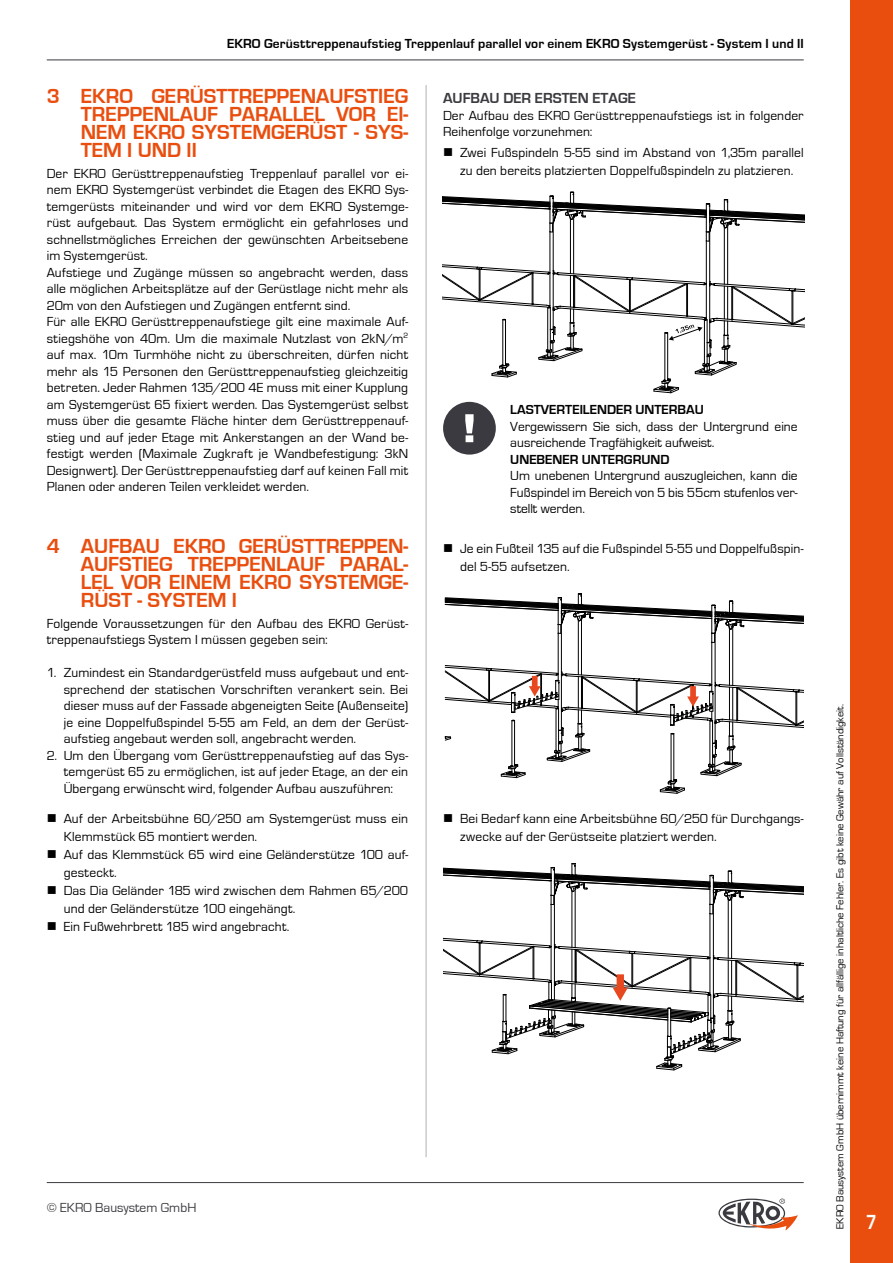
<style>
.page{position:relative;width:893px;height:1263px;background:#fff}
.page>*{position:absolute;margin:0;border:0;box-sizing:border-box;transform-origin:0 0}
.t1{font:700 21px/18px "Eurostile";color:#e94e0f;text-align:justify}
.t2{font:700 21px "Eurostile";color:#fff;scale:.82 1}
.t3{font:700 15px "Eurostile";color:#3a3a40}
.t4{font:13.5px/16.5px "Eurostile";letter-spacing:.01em;color:#000}
.t5{font:700 13.5px "Eurostile";letter-spacing:.005em;color:#000}
.t6{font:13.5px "Eurostile";color:#3a3a40}
.t7{font:10.5px "Eurostile";color:#000}
</style>
<div class="page">
<hr style="left:570px;top:219px;width:1px;height:55px;background:#000">
<hr style="left:573px;top:215px;width:1px;height:59px;background:#000">
<hr style="left:550px;top:232px;width:1px;height:75px;background:#000">
<hr style="left:553px;top:212px;width:1px;height:117px;background:#000">
<hr style="left:724px;top:227px;width:1px;height:57px;background:#000">
<hr style="left:727px;top:223px;width:1px;height:61px;background:#000">
<hr style="left:706px;top:241px;width:1px;height:79px;background:#000">
<hr style="left:709px;top:220px;width:1px;height:122px;background:#000">
<svg style="left:442px;top:192px;width:362px;height:50px"></svg>
<svg style="left:442px;top:264px;width:362px;height:129px"></svg>
<div style="left:443px;top:402px;width:53px;height:53px;background:#3a3a40;border-radius:50%"></div>
<svg style="left:465px;top:414px;width:9px;height:28px"></svg>
<hr style="left:578px;top:620px;width:1px;height:55px;background:#000">
<hr style="left:581px;top:616px;width:1px;height:59px;background:#000">
<hr style="left:558px;top:633px;width:1px;height:47px;background:#000">
<hr style="left:561px;top:613px;width:1px;height:117px;background:#000">
<hr style="left:729px;top:628px;width:1px;height:57px;background:#000">
<hr style="left:732px;top:624px;width:1px;height:61px;background:#000">
<hr style="left:711px;top:642px;width:1px;height:49px;background:#000">
<hr style="left:715px;top:622px;width:1px;height:121px;background:#000">
<svg style="left:445px;top:593px;width:359px;height:50px"></svg>
<svg style="left:445px;top:665px;width:359px;height:128px"></svg>
<hr style="left:572px;top:891px;width:1px;height:56px;background:#000">
<hr style="left:575px;top:886px;width:1px;height:61px;background:#000">
<hr style="left:551px;top:904px;width:1px;height:78px;background:#000">
<hr style="left:554px;top:884px;width:1px;height:116px;background:#000">
<hr style="left:728px;top:899px;width:1px;height:59px;background:#000">
<hr style="left:731px;top:895px;width:1px;height:63px;background:#000">
<hr style="left:710px;top:914px;width:1px;height:81px;background:#000">
<hr style="left:713px;top:892px;width:1px;height:126px;background:#000">
<svg style="left:443px;top:863px;width:361px;height:51px"></svg>
<svg style="left:443px;top:937px;width:361px;height:133px"></svg>
<hr style="left:426px;top:85px;width:1px;height:1072px;background:#b3b2b2">
<div style="left:850px;top:0;width:43px;height:1263px;background:#e94e0f"></div>
<hr style="left:47px;top:60px;width:757px;height:1px;background:#3a3a40">
<svg style="left:718px;top:1198px;width:80px;height:32px"></svg>
<hr style="left:47px;top:1182px;width:757px;height:1px;background:#3a3a40">
<p class="t5" style="left:227px;top:36px;width:578px">EKRO Gerüsttreppenaufstieg Treppenlauf parallel vor einem EKRO Systemgerüst - System I und II</p>
<h1 class="t1" style="left:81px;top:87px;width:329px;text-indent:-34px">3 EKRO GERÜSTTREPPENAUFSTIEG TREPPENLAUF PARALLEL VOR EI-NEM EKRO SYSTEMGERÜST - SYS-TEM I UND II</h1>
<p class="t4" style="left:47px;top:165px;width:363px">Der EKRO Gerüsttreppenaufstieg Treppenlauf parallel vor ei&shy;nem EKRO Systemgerüst verbindet die Etagen des EKRO Sys&shy;temgerüsts miteinander und wird vor dem EKRO Systemge&shy;rüst aufgebaut. Das System ermöglicht ein gefahrloses und schnellstmögliches Erreichen der gewünschten Arbeitsebene im Systemgerüst.<br>Aufstiege und Zugänge müssen so angebracht werden, dass alle möglichen Arbeitsplätze auf der Gerüstlage nicht mehr als 20m von den Aufstiegen und Zugängen entfernt sind.<br>Für alle EKRO Gerüsttreppenaufstiege gilt eine maximale Auf&shy;stiegshöhe von 40m. Um die maximale Nutzlast von 2kN/m<sup>2 </sup>auf max. 10m Turmhöhe nicht zu überschreiten, dürfen nicht mehr als 15 Personen den Gerüsttreppenaufstieg gleichzeitig betreten. Jeder Rahmen 135/200 4E muss mit einer Kupplung am Systemgerüst 65 fixiert werden. Das Systemgerüst selbst muss über die gesamte Fläche hinter dem Gerüsttreppenauf&shy;stieg und auf jeder Etage mit Ankerstangen an der Wand be&shy;festigt werden (Maximale Zugkraft je Wandbefestigung: 3kN Designwert). Der Gerüsttreppenaufstieg darf auf keinen Fall mit Planen oder anderen Teilen verkleidet werden.</p>
<h1 class="t1" style="left:81px;top:537px;width:329px;text-indent:-34px">4 AUFBAU EKRO GERÜSTTREPPEN-AUFSTIEG TREPPENLAUF PARAL-LEL VOR EINEM EKRO SYSTEMGE-RÜST - SYSTEM I</h1>
<p class="t4" style="left:47px;top:615px;width:363px">Folgende Voraussetzungen für den Aufbau des EKRO Gerüst&shy;treppenaufstiegs System I müssen gegeben sein:</p>
<p class="t4" style="left:64px;top:665px;width:346px;text-align:justify;text-indent:-17px">1. Zumindest ein Standardgerüstfeld muss aufgebaut und ent&shy;sprechend der statischen Vorschriften verankert sein. Bei dieser muss auf der Fassade abgeneigten Seite (Außenseite) je eine Doppelfußspindel 5-55 am Feld, an dem der Gerüst&shy;aufstieg angebaut werden soll, angebracht werden.</p>
<p class="t4" style="left:64px;top:747px;width:346px;text-align:justify;text-indent:-17px">2. Um den Übergang vom Gerüsttreppenaufstieg auf das Sys&shy;temgerüst 65 zu ermöglichen, ist auf jeder Etage, an der ein Übergang erwünscht wird, folgender Aufbau auszuführen:</p>
<p class="t4" style="left:64px;top:810px;width:346px;line-height:18px;text-indent:-17px">■ Auf der Arbeitsbühne 60/250 am Systemgerüst muss ein<br>Klemmstück 65 montiert werden.</p>
<p class="t4" style="left:64px;top:846px;width:346px;line-height:18px;text-indent:-17px">■ Auf das Klemmstück 65 wird eine Geländerstütze 100 auf&shy;gesteckt.</p>
<p class="t4" style="left:64px;top:882px;width:346px;line-height:18px;text-indent:-17px">■ Das Dia Geländer 185 wird zwischen dem Rahmen 65/200 und der Geländerstütze 100 eingehängt.</p>
<p class="t4" style="left:47px;top:919px;width:244px">■ Ein Fußwehrbrett 185 wird angebracht.</p>
<p class="t3" style="left:443px;top:90px;width:194px">AUFBAU DER ERSTEN ETAGE</p>
<p class="t4" style="left:443px;top:107px;width:362px">Der Aufbau des EKRO Gerüsttreppenaufstiegs ist in folgender<br>Reihenfolge vorzunehmen:</p>
<p class="t4" style="left:443px;top:144px;width:362px;line-height:18px;text-align:center">■ Zwei Fußspindeln 5-55 sind im Abstand von 1,35m parallel zu den bereits platzierten Doppelfußspindeln zu platzieren.</p>
<p class="t5" style="left:510px;top:403px;width:195px">LASTVERTEILENDER UNTERBAU</p>
<p class="t4" style="left:510px;top:418px;width:289px">Vergewissern Sie sich, dass der Untergrund eine ausreichende Tragfähigkeit aufweist.</p>
<p class="t5" style="left:510px;top:452px;width:161px">UNEBENER UNTERGRUND</p>
<p class="t4" style="left:510px;top:468px;width:289px;text-align:justify">Um unebenen Untergrund auszugleichen, kann die Fußspindel im Bereich von 5 bis 55cm stufenlos ver&shy;stellt werden.</p>
<p class="t4" style="left:460px;top:540px;width:345px;line-height:18px;text-indent:-17px">■ Je ein Fußteil 135 auf die Fußspindel 5-55 und Doppelfußspin&shy;del 5-55 aufsetzen.</p>
<p class="t4" style="left:460px;top:810px;width:345px;line-height:18px;text-indent:-17px">■ Bei Bedarf kann eine Arbeitsbühne 60/250 für Durchgangs&shy;zwecke auf der Gerüstseite platziert werden.</p>
<p class="t6" style="left:47px;top:1201px;width:151px">© EKRO Bausystem GmbH</p>
<p class="t7" style="left:834px;top:1229px;width:526px;rotate:-90deg">EKRO Bausystem GmbH übernimmt keine Haftung für allfällige inhaltliche Fehler. Es gibt keine Gewähr auf Vollständigkeit.</p>
<h1 class="t2" style="left:866px;top:1210px;width:15px">7</h1>
</div>
